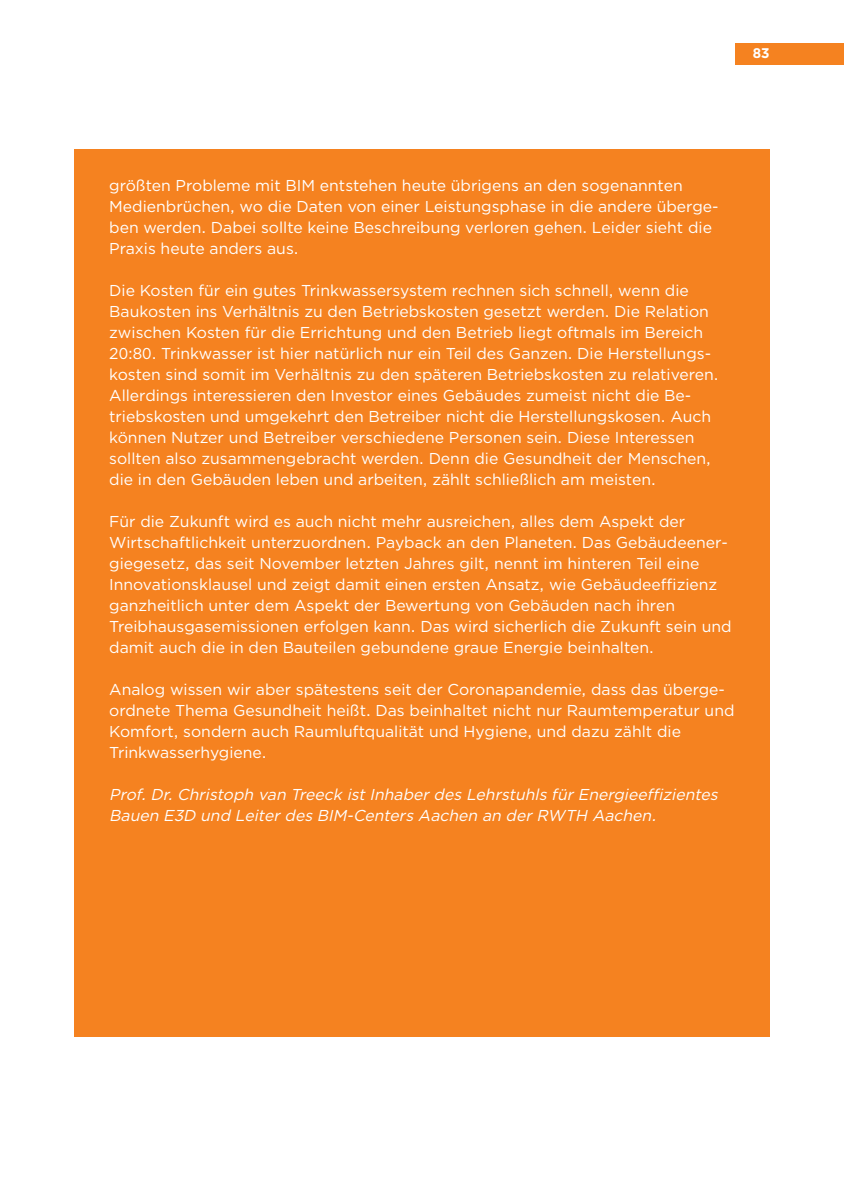
<style>
.page{position:relative;width:844px;height:1191px;background:#fff}
.page>*{position:absolute;margin:0;border:0;box-sizing:border-box;transform-origin:0 0}
.t1{font:15.75px/21px "Gotham";color:#fff}
.t2{font:italic 15.75px/21px "Gotham";color:#fff}
.t3{font:700 14px "Gotham";color:#fff}
</style>
<div class="page">
<div style="left:735px;top:43px;width:108px;height:21px;background:#f58220"></div>
<div style="left:74px;top:149px;width:695px;height:887px;background:#f58220"></div>
<p class="t3" style="left:752px;top:44px;width:18px">83</p>
<p class="t1" style="left:109px;top:174px;width:610px">größten Probleme mit BIM entstehen heute übrigens an den sogenannten Medienbrüchen, wo die Daten von einer Leistungsphase in die andere überge&shy;ben werden. Dabei sollte keine Beschreibung verloren gehen. Leider sieht die Praxis heute anders aus.</p>
<p class="t1" style="left:109px;top:279px;width:610px">Die Kosten für ein gutes Trinkwassersystem rechnen sich schnell, wenn die Baukosten ins Verhältnis zu den Betriebskosten gesetzt werden. Die Relation zwischen Kosten für die Errichtung und den Betrieb liegt oftmals im Bereich 20:80. Trinkwasser ist hier natürlich nur ein Teil des Ganzen. Die Herstellungs&shy;kosten sind somit im Verhältnis zu den späteren Betriebskosten zu relativeren.<br>Allerdings interessieren den Investor eines Gebäudes zumeist nicht die Be&shy;triebskosten und umgekehrt den Betreiber nicht die Herstellungskosen. Auch können Nutzer und Betreiber verschiedene Personen sein. Diese Interessen sollten also zusammengebracht werden. Denn die Gesundheit der Menschen, die in den Gebäuden leben und arbeiten, zählt schließlich am meisten.</p>
<p class="t1" style="left:109px;top:510px;width:623px">Für die Zukunft wird es auch nicht mehr ausreichen, alles dem Aspekt der Wirtschaftlichkeit unterzuordnen. Payback an den Planeten. Das Gebäudeener&shy;giegesetz, das seit November letzten Jahres gilt, nennt im hinteren Teil eine Innovationsklausel und zeigt damit einen ersten Ansatz, wie Gebäudeeffizienz ganzheitlich unter dem Aspekt der Bewertung von Gebäuden nach ihren Treibhausgasemissionen erfolgen kann. Das wird sicherlich die Zukunft sein und damit auch die in den Bauteilen gebundene graue Energie beinhalten.</p>
<p class="t1" style="left:109px;top:678px;width:626px">Analog wissen wir aber spätestens seit der Coronapandemie, dass das überge&shy;ordnete Thema Gesundheit heißt. Das beinhaltet nicht nur Raumtemperatur und Komfort, sondern auch Raumluftqualität und Hygiene, und dazu zählt die Trinkwasserhygiene.</p>
<p class="t2" style="left:109px;top:783px;width:614px">Prof.Dr.Christoph van Treeck istInhaberdes Lehrstuhls fürEnergieeffizientes<br>Bauen E3D und Leiterdes BIM-Centers Aachen an derRWTH Aachen.</p>
</div>
